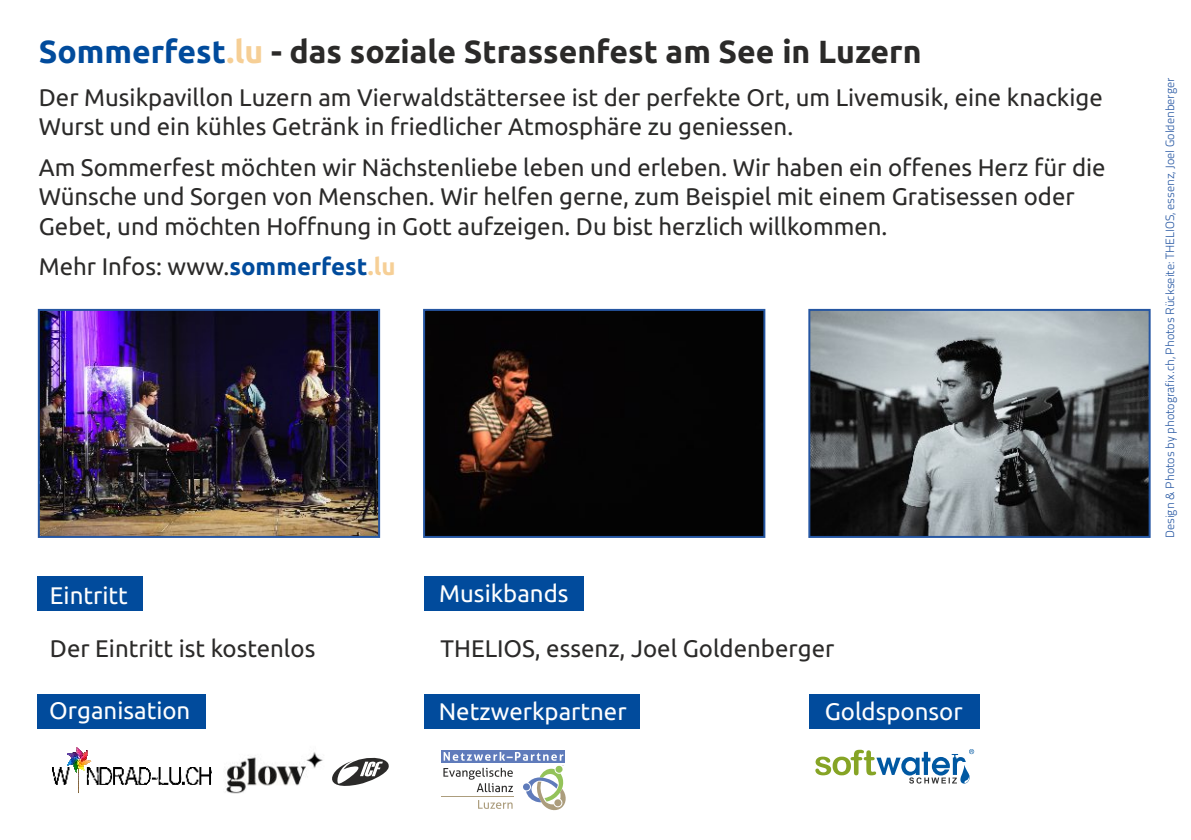
<style>
.page{position:relative;width:1191px;height:840px;background:#fff}
.page>*{position:absolute;margin:0;border:0;box-sizing:border-box;transform-origin:0 0}
.t1{font:700 32px "Ubuntu";color:#2b2a29}
.t2{font:24px/29.6px "Ubuntu";color:#2b2a29}
.t3{font:24px "Ubuntu";color:#fefefe}
.t4{font:300 12px "Titillium Text 22 L";color:#2556a2}
.s1{color:#014b9c}
.s2{color:#f6cf96}
.s3{font-weight:700;color:#014b9c}
.s4{font-weight:700;color:#f6cf96}
</style>
<div class="page">
<img style="left:200px;top:752px;width:121px;height:42px">
<div style="left:38px;top:693px;width:168px;height:34px;background:#014b9c"></div>
<div style="left:38px;top:576px;width:105px;height:34px;background:#014b9c"></div>
<div style="left:809px;top:693px;width:171px;height:34px;background:#014b9c"></div>
<div style="left:424px;top:576px;width:160px;height:34px;background:#014b9c"></div>
<svg style="left:815px;top:749px;width:159px;height:35px"></svg>
<img style="left:52px;top:766px;width:160px;height:18px">
<img style="left:68px;top:747px;width:24px;height:45px">
<svg style="left:321px;top:757px;width:68px;height:29px"></svg>
<img style="left:41px;top:312px;width:336px;height:222px">
<div style="left:38px;top:309px;width:342px;height:228px;border:2px solid #2556a2"></div>
<img style="left:426px;top:312px;width:336px;height:222px">
<div style="left:423px;top:309px;width:342px;height:228px;border:2px solid #2556a2"></div>
<img style="left:811px;top:312px;width:336px;height:222px">
<div style="left:808px;top:309px;width:342px;height:228px;border:2px solid #2556a2"></div>
<div style="left:424px;top:693px;width:215px;height:34px;background:#014b9c"></div>
<hr style="left:441px;top:796px;width:72px;height:1px;background:#ac9d7d">
<div style="left:441px;top:749px;width:124px;height:13px;background:#5f7bbb"></div>
<svg style="left:443px;top:751px;width:123px;height:60px"></svg>
<h1 class="t1" style="left:39px;top:38px;width:884px"><span class="s1">Sommerfest</span><span class="s2">.lu</span> - das soziale Strassenfest am See in Luzern</h1>
<p class="t2" style="left:39px;top:84px;width:1065px">Der Musikpavillon Luzern am Vierwaldstättersee ist der perfekte Ort, um Livemusik, eine knackige<br>Wurst und ein kühles Getränk in friedlicher Atmosphäre zu geniessen.</p>
<p class="t2" style="left:39px;top:154px;width:1068px">Am Sommerfest möchten wir Nächstenliebe leben und erleben. Wir haben ein offenes Herz für die<br>Wünsche und Sorgen von Menschen. Wir helfen gerne, zum Beispiel mit einem Gratisessen oder<br>Gebet, und möchten Hoffnung in Gott aufzeigen. Du bist herzlich willkommen.</p>
<p class="t2" style="left:39px;top:253px;width:358px">Mehr Infos: www.<span class="s3">sommerfest</span><span class="s4">.lu</span></p>
<p class="t3" style="left:50px;top:584px;width:79px">Eintritt</p>
<p class="t3" style="left:439px;top:583px;width:131px">Musikbands</p>
<p class="t2" style="left:50px;top:634px;width:267px">Der Eintritt ist kostenlos</p>
<p class="t2" style="left:440px;top:634px;width:395px">THELIOS, essenz, Joel Goldenberger</p>
<p class="t3" style="left:439px;top:701px;width:189px">Netzwerkpartner</p>
<p class="t3" style="left:49px;top:700px;width:143px">Organisation</p>
<p class="t3" style="left:824px;top:701px;width:139px">Goldsponsor</p>
<p class="t4" style="left:1165px;top:537px;width:461px;rotate:-90deg">Design &amp; Photos by photografix.ch, Photos Rückseite: THELIOS, essenz, Joel Goldenberger</p>
</div>
